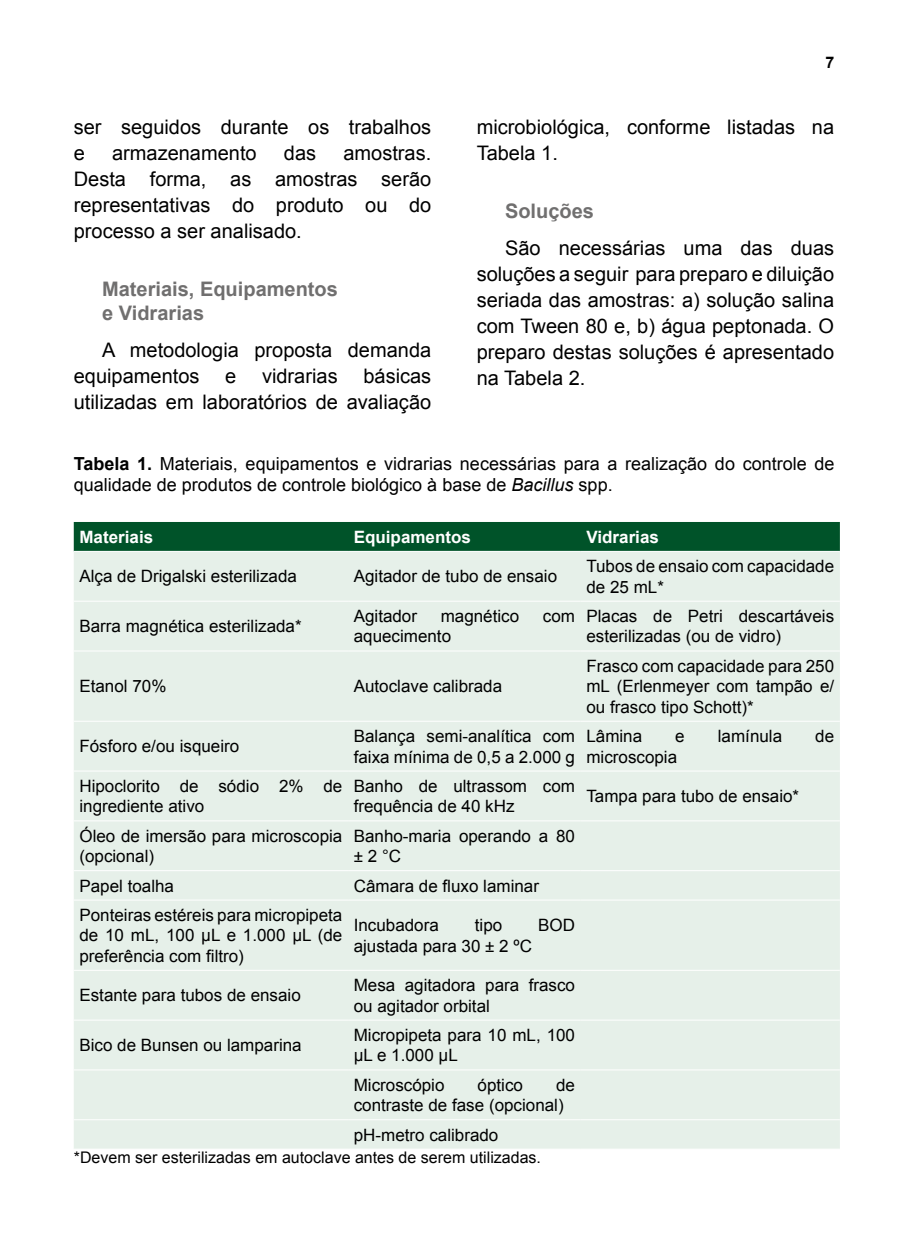
<style>
.page{position:relative;width:908px;height:1248px;background:#fff}
.page>*{position:absolute;margin:0;border:0;box-sizing:border-box;transform-origin:0 0}
.t1{font:20px/26px "Arial";color:#000}
.t2{font:700 20px/24px "Arial";color:#706f6f}
.t3{font:18px/21.6px "Arial";color:#000}
.t4{font:17px/20.4px "Arial";color:#000}
.t5{font:700 17px "Arial";color:#fff}
.t6{font:16px "Arial";color:#000}
.t7{font:700 16px "Arial";color:#000}
.s1{font-weight:700}
.s2{font-style:italic}
</style>
<div class="page">
<div style="left:74px;top:522px;width:765px;height:29px;background:#005329"></div>
<div style="left:74px;top:552px;width:765px;height:596px;background:#e6f0e9"></div>
<hr style="left:74px;top:600px;width:274px;height:1px;background:#fff">
<hr style="left:348px;top:600px;width:232px;height:1px;background:#fff">
<hr style="left:580px;top:600px;width:259px;height:1px;background:#fff">
<hr style="left:74px;top:650px;width:274px;height:1px;background:#fff">
<hr style="left:348px;top:650px;width:232px;height:1px;background:#fff">
<hr style="left:580px;top:650px;width:259px;height:1px;background:#fff">
<hr style="left:74px;top:720px;width:274px;height:1px;background:#fff">
<hr style="left:348px;top:720px;width:232px;height:1px;background:#fff">
<hr style="left:580px;top:720px;width:259px;height:1px;background:#fff">
<hr style="left:74px;top:770px;width:274px;height:1px;background:#fff">
<hr style="left:348px;top:770px;width:232px;height:1px;background:#fff">
<hr style="left:580px;top:770px;width:259px;height:1px;background:#fff">
<hr style="left:74px;top:820px;width:274px;height:1px;background:#fff">
<hr style="left:348px;top:820px;width:232px;height:1px;background:#fff">
<hr style="left:580px;top:820px;width:259px;height:1px;background:#fff">
<hr style="left:74px;top:870px;width:274px;height:1px;background:#fff">
<hr style="left:348px;top:870px;width:232px;height:1px;background:#fff">
<hr style="left:580px;top:870px;width:259px;height:1px;background:#fff">
<hr style="left:74px;top:899px;width:274px;height:1px;background:#fff">
<hr style="left:348px;top:899px;width:232px;height:1px;background:#fff">
<hr style="left:580px;top:899px;width:259px;height:1px;background:#fff">
<hr style="left:74px;top:969px;width:274px;height:1px;background:#fff">
<hr style="left:348px;top:969px;width:232px;height:1px;background:#fff">
<hr style="left:580px;top:969px;width:259px;height:1px;background:#fff">
<hr style="left:74px;top:1119px;width:274px;height:1px;background:#fff">
<hr style="left:348px;top:1119px;width:232px;height:1px;background:#fff">
<hr style="left:580px;top:1119px;width:259px;height:1px;background:#fff">
<hr style="left:74px;top:1019px;width:274px;height:1px;background:#fff">
<hr style="left:348px;top:1019px;width:232px;height:1px;background:#fff">
<hr style="left:580px;top:1019px;width:259px;height:1px;background:#fff">
<hr style="left:74px;top:1069px;width:274px;height:1px;background:#fff">
<hr style="left:348px;top:1069px;width:232px;height:1px;background:#fff">
<hr style="left:580px;top:1069px;width:259px;height:1px;background:#fff">
<p class="t1" style="left:74px;top:114px;width:359px">ser seguidos durante os trabalhos e</p>
<p class="t1" style="left:112px;top:140px;width:146px">armazenamento</p>
<p class="t1" style="left:284px;top:140px;width:34px">das</p>
<p class="t1" style="left:74px;top:140px;width:359px;text-align:justify;text-indent:269px">amostras.<br>Desta forma, as amostras serão representativas do produto ou do processo a ser analisado.</p>
<p class="t2" style="left:102px;top:277px;width:237px">Materiais, Equipamentos e Vidrarias</p>
<p class="t1" style="left:74px;top:337px;width:359px;text-indent:28px">A metodologia proposta demanda equipamentos</p>
<p class="t1" style="left:74px;top:363px;width:359px;text-align:right">básicas<br>utilizadas em laboratórios de avaliação</p>
<p class="t1" style="left:225px;top:363px;width:13px">e</p>
<p class="t1" style="left:262px;top:363px;width:77px">vidrarias</p>
<p class="t7" style="left:825px;top:52px;width:10px">7</p>
<p class="t1" style="left:476px;top:114px;width:359px">microbiológica, conforme listadas na<br>Tabela 1.</p>
<p class="t2" style="left:505px;top:199px;width:90px">Soluções</p>
<p class="t1" style="left:476px;top:235px;width:359px;text-align:justify;text-indent:28px">São necessárias uma das duas soluções a seguir para preparo e diluição seriada das amostras: a) solução salina com Tween 80 e, b) água peptonada. O preparo destas soluções é apresentado na Tabela 2.</p>
<p class="t3" style="left:74px;top:452px;width:761px"><span class="s1">Tabela 1.</span> Materiais, equipamentos e vidrarias necessárias para a realização do controle de qualidade de produtos de controle biológico à base de <span class="s2">Bacillus</span> spp.</p>
<p class="t5" style="left:79px;top:525px;width:75px">Materiais</p>
<p class="t5" style="left:353px;top:525px;width:119px">Equipamentos</p>
<p class="t5" style="left:586px;top:525px;width:74px">Vidrarias</p>
<p class="t4" style="left:79px;top:566px;width:219px">Alça de Drigalski esterilizada</p>
<p class="t4" style="left:353px;top:566px;width:205px">Agitador de tubo de ensaio</p>
<p class="t4" style="left:586px;top:556px;width:249px">Tubos de ensaio com capacidade de 25 mL*</p>
<p class="t4" style="left:79px;top:616px;width:224px">Barra magnética esterilizada*</p>
<p class="t4" style="left:353px;top:606px;width:65px">Agitador</p>
<p class="t4" style="left:440px;top:606px;width:80px">magnético</p>
<p class="t4" style="left:542px;top:606px;width:34px">com</p>
<p class="t4" style="left:353px;top:626px;width:99px">aquecimento</p>
<p class="t4" style="left:586px;top:606px;width:249px">Placas de Petri descartáveis esterilizadas (ou de vidro)</p>
<p class="t4" style="left:79px;top:676px;width:88px">Etanol 70%</p>
<p class="t4" style="left:353px;top:676px;width:150px">Autoclave calibrada</p>
<p class="t4" style="left:586px;top:656px;width:249px;text-align:justify">Frasco com capacidade para 250 mL (Erlenmeyer com tampão e/ ou frasco tipo Schott)*</p>
<p class="t4" style="left:79px;top:736px;width:161px">Fósforo e/ou isqueiro</p>
<p class="t4" style="left:353px;top:726px;width:223px">Balança semi-analítica com faixa mínima de 0,5 a 2.000 g</p>
<p class="t4" style="left:586px;top:726px;width:57px">Lâmina</p>
<p class="t4" style="left:675px;top:726px;width:11px">e</p>
<p class="t4" style="left:717px;top:726px;width:66px">lamínula</p>
<p class="t4" style="left:814px;top:726px;width:20px">de</p>
<p class="t4" style="left:586px;top:746px;width:92px">microscopia</p>
<p class="t4" style="left:79px;top:775px;width:264px">Hipoclorito de sódio 2% de ingrediente ativo</p>
<p class="t4" style="left:353px;top:775px;width:223px">Banho de ultrassom com frequência de 40 kHz</p>
<p class="t4" style="left:586px;top:786px;width:214px">Tampa para tubo de ensaio*</p>
<p class="t4" style="left:79px;top:825px;width:264px">Óleo de imersão para microscopia (opcional)</p>
<p class="t4" style="left:353px;top:825px;width:223px">Banho-maria operando a 80 ± 2 °C</p>
<p class="t4" style="left:79px;top:875px;width:96px">Papel toalha</p>
<p class="t4" style="left:353px;top:875px;width:187px">Câmara de fluxo laminar</p>
<p class="t4" style="left:79px;top:904px;width:264px;text-align:justify">Ponteiras estéreis para micropipeta de 10 mL, 100 µL e 1.000 µL (de preferência com filtro)</p>
<p class="t4" style="left:353px;top:915px;width:87px">Incubadora</p>
<p class="t4" style="left:474px;top:915px;width:29px">tipo</p>
<p class="t4" style="left:538px;top:915px;width:38px">BOD</p>
<p class="t4" style="left:353px;top:935px;width:180px">ajustada para 30 ± 2 ºC</p>
<p class="t4" style="left:79px;top:985px;width:223px">Estante para tubos de ensaio</p>
<p class="t4" style="left:353px;top:975px;width:223px">Mesa agitadora para frasco ou agitador orbital</p>
<p class="t4" style="left:79px;top:1035px;width:224px">Bico de Bunsen ou lamparina</p>
<p class="t4" style="left:353px;top:1024px;width:223px">Micropipeta para 10 mL, 100 µL e 1.000 µL</p>
<p class="t4" style="left:353px;top:1074px;width:92px">Microscópio</p>
<p class="t4" style="left:477px;top:1074px;width:47px">óptico</p>
<p class="t4" style="left:353px;top:1074px;width:223px;text-indent:202px">de contraste de fase (opcional)</p>
<p class="t4" style="left:353px;top:1124px;width:146px">pH-metro calibrado</p>
<p class="t6" style="left:74px;top:1146px;width:468px">*Devem ser esterilizadas em autoclave antes de serem utilizadas.</p>
</div>
